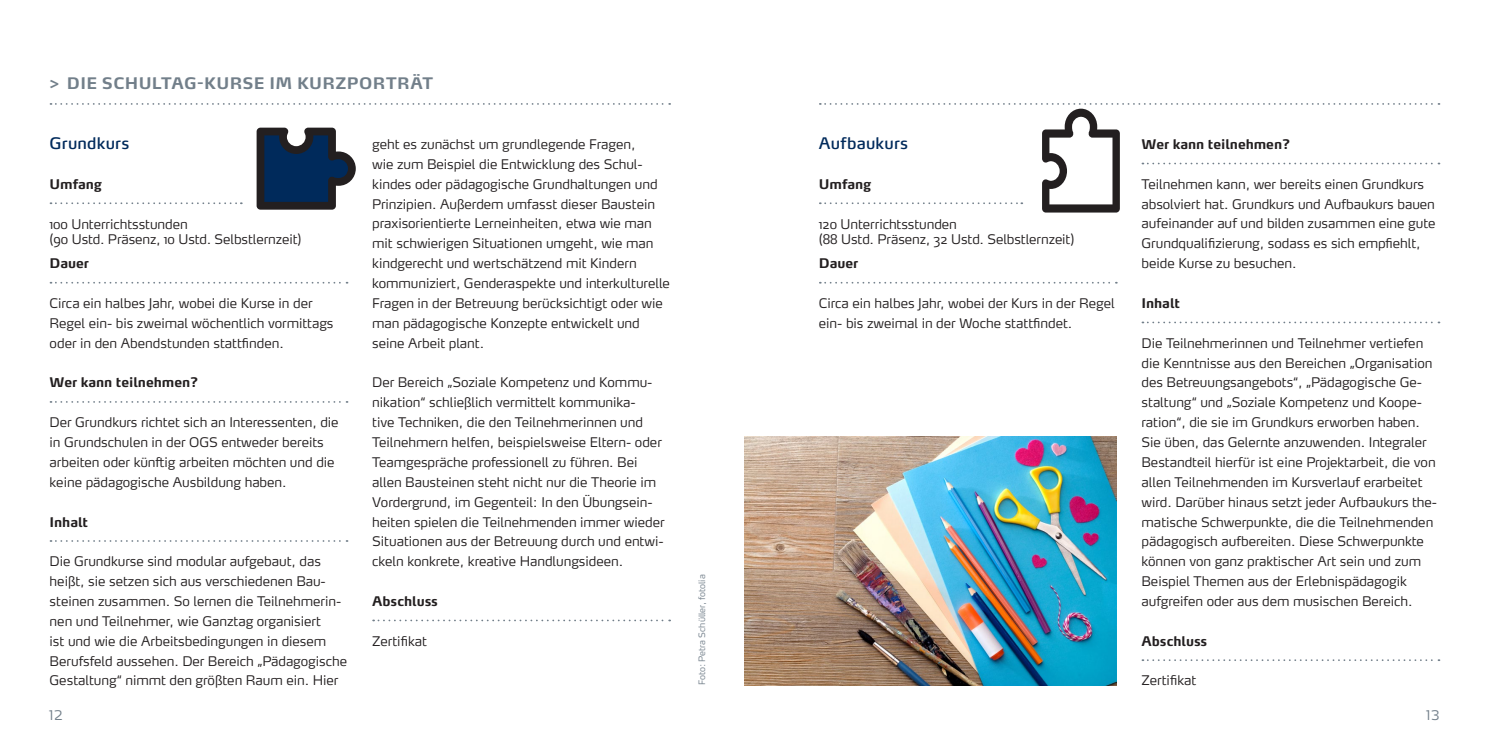
<style>
.page{position:relative;width:1489px;height:745px;background:#fff}
.page>*{position:absolute;margin:0;border:0;box-sizing:border-box;transform-origin:0 0}
.t1{font:700 15.75px "Max OT";letter-spacing:.02em;color:#727f8a}
.t2{font:15.75px "Max OT";letter-spacing:.015em;color:#002a5b}
.t3{font:300 13.12px/19.8px "Max OT";letter-spacing:-.005em;color:#231f20}
.t4{font:700 13.12px "Max OT";letter-spacing:-.005em;color:#231f20}
.t5{font:300 13.12px "Max OT";color:#727f8a}
.t6{font:300 8.75px "Max OT";letter-spacing:-.005em;color:#727f8a}
</style>
<div class="page">
<svg style="left:1142px;top:321px;width:297px;height:2px"></svg>
<svg style="left:1142px;top:659px;width:297px;height:1px"></svg>
<svg style="left:50px;top:103px;width:620px;height:2px"></svg>
<svg style="left:50px;top:202px;width:192px;height:2px"></svg>
<svg style="left:50px;top:282px;width:297px;height:1px"></svg>
<svg style="left:50px;top:401px;width:297px;height:1px"></svg>
<svg style="left:50px;top:540px;width:297px;height:1px"></svg>
<svg style="left:819px;top:282px;width:297px;height:1px"></svg>
<svg style="left:373px;top:619px;width:297px;height:2px"></svg>
<img style="left:744px;top:436px;width:372px;height:248px">
<svg style="left:256px;top:127px;width:100px;height:82px"></svg>
<svg style="left:819px;top:103px;width:620px;height:109px"></svg>
<p class="t1" style="left:50px;top:74px;width:385px">&gt; DIE SCHULTAG-KURSE IM KURZPORTRÄT</p>
<p class="t2" style="left:50px;top:133px;width:81px">Grundkurs</p>
<p class="t4" style="left:50px;top:175px;width:54px">Umfang</p>
<p class="t3" style="left:49px;top:216px;width:254px;line-height:15.4px">100 Unterrichtsstunden<br>(90 Ustd. Präsenz, 10 Ustd. Selbstlernzeit)</p>
<p class="t4" style="left:50px;top:255px;width:41px">Dauer</p>
<p class="t3" style="left:50px;top:293px;width:285px">Circa ein halbes Jahr, wobei die Kurse in der<br>Regel ein- bis zweimal wöchentlich vormittags oder in den Abendstunden stattfinden.</p>
<p class="t4" style="left:50px;top:374px;width:150px">Wer kann teilnehmen?</p>
<p class="t3" style="left:50px;top:412px;width:290px">Der Grundkurs richtet sich an Interessenten, die in Grundschulen in der OGS entweder bereits arbeiten oder künftig arbeiten möchten und die keine pädagogische Ausbildung haben.</p>
<p class="t4" style="left:50px;top:513px;width:40px">Inhalt</p>
<p class="t3" style="left:50px;top:551px;width:299px">Die Grundkurse sind modular aufgebaut, das heißt, sie setzen sich aus verschiedenen Bau&shy;steinen zusammen. So lernen die Teilnehmerin&shy;nen und Teilnehmer, wie Ganztag organisiert<br>ist und wie die Arbeitsbedingungen in diesem Berufsfeld aussehen. Der Bereich „Pädagogische Gestaltung“ nimmt den größten Raum ein. Hier</p>
<p class="t3" style="left:372px;top:134px;width:299px">geht es zunächst um grundlegende Fragen,<br>wie zum Beispiel die Entwicklung des Schul&shy;kindes oder pädagogische Grundhaltungen und Prinzipien. Außerdem umfasst dieser Baustein praxisorientierte Lerneinheiten, etwa wie man mit schwierigen Situationen umgeht, wie man kindgerecht und wertschätzend mit Kindern kommuniziert, Genderaspekte und interkulturelle Fragen in der Betreuung berücksichtigt oder wie man pädagogische Konzepte entwickelt und seine Arbeit plant.</p>
<p class="t3" style="left:372px;top:372px;width:294px">Der Bereich „Soziale Kompetenz und Kommu&shy;nikation“ schließlich vermittelt kommunika-<br>tive Techniken, die den Teilnehmerinnen und Teilnehmern helfen, beispielsweise Eltern- oder Teamgespräche professionell zu führen. Bei allen Bausteinen steht nicht nur die Theorie im Vordergrund, im Gegenteil: In den Übungsein&shy;heiten spielen die Teilnehmenden immer wieder Situationen aus der Betreuung durch und entwi&shy;ckeln konkrete, kreative Handlungsideen.</p>
<p class="t4" style="left:372px;top:592px;width:67px">Abschluss</p>
<p class="t3" style="left:372px;top:630px;width:56px">Zertifikat</p>
<p class="t6" style="left:696px;top:685px;width:112px;rotate:-90deg">Foto: Petra Schüller, fotolia</p>
<p class="t2" style="left:819px;top:133px;width:91px">Aufbaukurs</p>
<p class="t4" style="left:819px;top:175px;width:54px">Umfang</p>
<p class="t3" style="left:818px;top:216px;width:257px;line-height:15.4px">120 Unterrichtsstunden<br>(88 Ustd. Präsenz, 32 Ustd. Selbstlernzeit)</p>
<p class="t4" style="left:819px;top:255px;width:41px">Dauer</p>
<p class="t3" style="left:819px;top:293px;width:297px">Circa ein halbes Jahr, wobei der Kurs in der Regel ein- bis zweimal in der Woche stattfindet.</p>
<p class="t4" style="left:1141px;top:136px;width:150px">Wer kann teilnehmen?</p>
<p class="t3" style="left:1141px;top:174px;width:295px">Teilnehmen kann, wer bereits einen Grundkurs absolviert hat. Grundkurs und Aufbaukurs bauen aufeinander auf und bilden zusammen eine gute Grundqualifizierung, sodass es sich empfiehlt, beide Kurse zu besuchen.</p>
<p class="t4" style="left:1141px;top:295px;width:40px">Inhalt</p>
<p class="t3" style="left:1141px;top:333px;width:297px">Die Teilnehmerinnen und Teilnehmer vertiefen die Kenntnisse aus den Bereichen „Organisation des Betreuungsangebots“, „Pädagogische Ge&shy;staltung“ und „Soziale Kompetenz und Koope&shy;ration“, die sie im Grundkurs erworben haben.<br>Sie üben, das Gelernte anzuwenden. Integraler Bestandteil hierfür ist eine Projektarbeit, die von allen Teilnehmenden im Kursverlauf erarbeitet wird. Darüber hinaus setzt jeder Aufbaukurs the&shy;matische Schwerpunkte, die die Teilnehmenden pädagogisch aufbereiten. Diese Schwerpunkte können von ganz praktischer Art sein und zum Beispiel Themen aus der Erlebnispädagogik aufgreifen oder aus dem musischen Bereich.</p>
<p class="t4" style="left:1141px;top:632px;width:67px">Abschluss</p>
<p class="t3" style="left:1141px;top:670px;width:56px">Zertifikat</p>
<p class="t5" style="left:50px;top:706px;width:15px">12</p>
<p class="t5" style="left:1426px;top:706px;width:14px">13</p>
</div>
